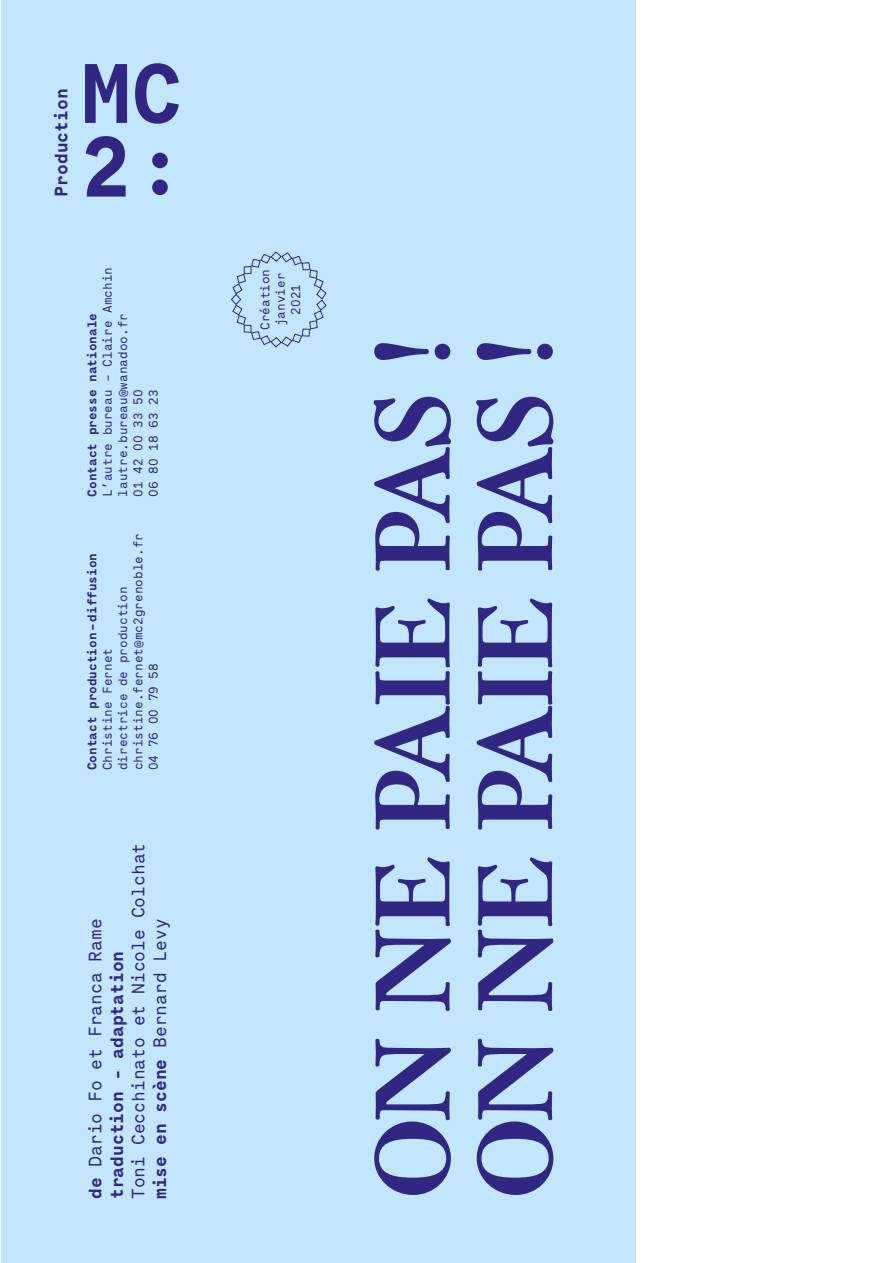
<style>
.page{position:relative;width:893px;height:1263px;background:#fff}
.page>*{position:absolute;margin:0;border:0;box-sizing:border-box;transform-origin:0 0}
.t1{font:700 105px/102.4px "Fleischman BT Pro";letter-spacing:-.04em;color:#312783}
.t2{font:18px/21.6px "La Technique";color:#312783}
.t3{font:700 18px "La Technique";color:#312783}
.t4{font:12.75px/15.3px "La Technique";color:#312783}
.t5{font:700 12.75px "La Technique";color:#312783}
.s1{font-weight:700}
</style>
<div class="page">
<div style="left:2px;top:0;width:634px;height:1263px;background:#c2e6fb"></div>
<svg style="left:85px;top:63px;width:94px;height:134px"></svg>
<svg style="left:231px;top:251px;width:96px;height:97px"></svg>
<h2 class="t3" style="left:50px;top:197px;width:109px;rotate:-90deg">Production</h2>
<p class="t4" style="left:100px;top:497px;width:231px;rotate:-90deg">L'autre bureau – Claire Amchin lautre.bureau@wanadoo.fr<br>01 42 00 33 50<br>06 80 18 63 23</p>
<p class="t5" style="left:84px;top:497px;width:185px;rotate:-90deg">Contact presse nationale</p>
<p class="t4" style="left:100px;top:770px;width:239px;rotate:-90deg">Christine Fernet<br>directrice de production christine.fernet@mc2grenoble.fr<br>04 76 00 79 58</p>
<p class="t5" style="left:84px;top:770px;width:219px;rotate:-90deg">Contact production–diffusion</p>
<h2 class="t2" style="left:128px;top:1199px;width:358px;rotate:-90deg">Toni Cecchinato et Nicole Colchat <span class="s1">mise en scène</span> Bernard Levy</h2>
<h2 class="t2" style="left:84px;top:1167px;width:250px;rotate:-90deg">Dario Fo et Franca Rame</h2>
<h2 class="t3" style="left:105px;top:1199px;width:250px;rotate:-90deg">traduction - adaptation</h2>
<h2 class="t3" style="left:84px;top:1199px;width:23px;rotate:-90deg">de</h2>
<p class="t4" style="left:257px;top:330px;width:63px;text-align:center;rotate:-90deg">Création janvier<br>2021</p>
<h1 class="t1" style="left:364px;top:1199px;width:865px;rotate:-90deg">ON NE PAIE PAS !<br>ON NE PAIE PAS !</h1>
</div>
